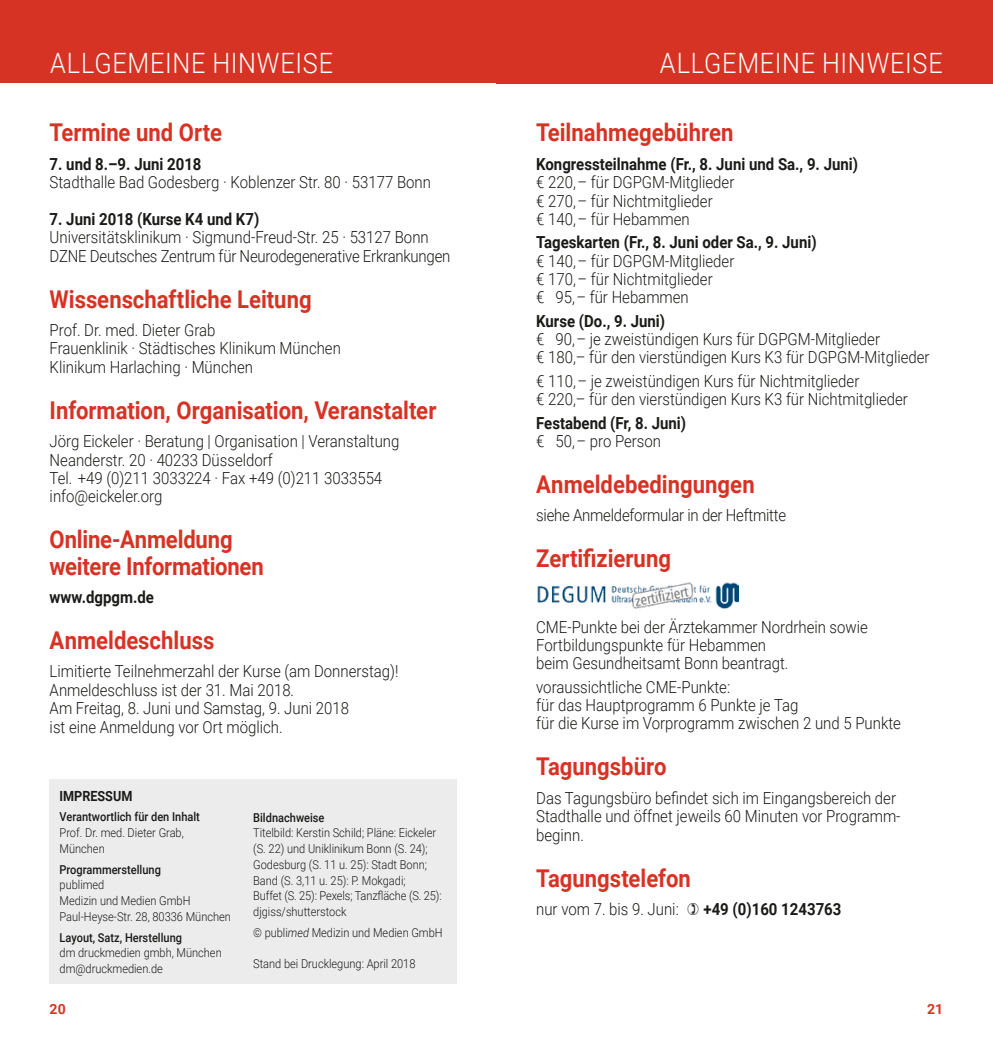
<style>
.page{position:relative;width:993px;height:1042px;background:#fff}
.page>*{position:absolute;margin:0;border:0;box-sizing:border-box;transform-origin:0 0}
.t1{font:300 28px "Roboto";letter-spacing:.03em;color:#fff;scale:.9 1}
.t2{font:700 24.5px/26.2px "Roboto";color:#d73324;scale:.9 1}
.t3{font:300 16.62px/18.4px "Roboto";color:#1a1a18;scale:.9 1}
.t4{font:700 16.62px "Roboto";color:#1a1a18;scale:.9 1}
.t5{font:700 14px "Roboto";color:#1a1a18;scale:.9 1}
.t6{font:700 14px "Roboto";color:#d73324}
.t7{font:300 12.25px/15.8px "Roboto";color:#1a1a18;scale:.9 1}
.t8{font:500 12.25px "Roboto";color:#1a1a18;scale:.9 1}
.s1{font-style:italic}
</style>
<div class="page">
<div style="left:0;top:0;width:496px;height:83px;background:#d73324"></div>
<div style="left:496px;top:0;width:496px;height:83px;background:#d73324"></div>
<img style="left:537px;top:582px;width:200px;height:26px">
<div style="left:50px;top:779px;width:406px;height:204px;background:#ececed"></div>
<h1 class="t1" style="left:50px;top:44px;width:316px">ALLGEMEINE HINWEISE</h1>
<h2 class="t2" style="left:50px;top:119px;width:193px">Termine und Orte</h2>
<p class="t4" style="left:50px;top:152px;width:170px">7. und 8.–9. Juni 2018</p>
<p class="t3" style="left:50px;top:172px;width:425px">Stadthalle Bad Godesberg · Koblenzer Str. 80 · 53177 Bonn</p>
<p class="t4" style="left:50px;top:207px;width:234px">7. Juni 2018 (Kurse K4 und K7)</p>
<p class="t3" style="left:50px;top:228px;width:446px">Universitätsklinikum · Sigmund-Freud-Str. 25 · 53127 Bonn<br>DZNE Deutsches Zentrum für Neurodegenerative Erkrankungen</p>
<h2 class="t2" style="left:50px;top:285px;width:292px">Wissenschaftliche Leitung</h2>
<p class="t3" style="left:50px;top:320px;width:325px">Prof. Dr. med. Dieter Grab<br>Frauenklinik · Städtisches Klinikum München<br>Klinikum Harlaching · München</p>
<h2 class="t2" style="left:50px;top:396px;width:431px">Information, Organisation, Veranstalter</h2>
<p class="t3" style="left:50px;top:431px;width:390px">Jörg Eickeler · Beratung | Organisation | Veranstaltung Neanderstr. 20 · 40233 Düsseldorf<br>Tel. +49 (0)211 3033224 · Fax +49 (0)211 3033554 info@eickeler.org</p>
<h2 class="t2" style="left:50px;top:526px;width:239px">Online-Anmeldung weitere Informationen</h2>
<p class="t4" style="left:50px;top:585px;width:117px">www.dgpgm.de</p>
<h2 class="t2" style="left:50px;top:626px;width:184px">Anmeldeschluss</h2>
<p class="t3" style="left:50px;top:662px;width:389px">Limitierte Teilnehmerzahl der Kurse (am Donnerstag)!<br>Anmeldeschluss ist der 31. Mai 2018.<br>Am Freitag, 8. Juni und Samstag, 9. Juni 2018<br>ist eine Anmeldung vor Ort möglich.</p>
<p class="t5" style="left:60px;top:786px;width:82px">IMPRESSUM</p>
<p class="t8" style="left:60px;top:808px;width:157px">Verantwortlich für den Inhalt</p>
<p class="t7" style="left:60px;top:824px;width:139px">Prof. Dr. med. Dieter Grab,<br>München</p>
<p class="t8" style="left:60px;top:861px;width:114px">Programmerstellung</p>
<p class="t7" style="left:60px;top:877px;width:192px">publimed<br>Medizin und Medien GmbH<br>Paul-Heyse-Str. 28, 80336 München</p>
<p class="t8" style="left:60px;top:929px;width:138px">Layout, Satz, Herstellung</p>
<p class="t7" style="left:60px;top:945px;width:182px">dm druckmedien gmbh, München dm@druckmedien.de</p>
<p class="t8" style="left:253px;top:808px;width:81px">Bildnachweise</p>
<p class="t7" style="left:253px;top:824px;width:211px">Titelbild: Kerstin Schild; Pläne: Eickeler (S. 22) und Uniklinikum Bonn (S. 24); Godesburg (S. 11 u. 25): Stadt Bonn; Band (S. 3,11 u. 25): P. Mokgadi;<br>Buffet (S. 25): Pexels; Tanzfläche (S. 25): djgiss/shutterstock</p>
<p class="t7" style="left:253px;top:924px;width:212px">© publi<span class="s1">med</span> Medizin und Medien GmbH</p>
<p class="t7" style="left:253px;top:955px;width:182px">Stand bei Drucklegung: April 2018</p>
<h1 class="t1" style="left:659px;top:44px;width:316px">ALLGEMEINE HINWEISE</h1>
<h2 class="t2" style="left:536px;top:119px;width:221px">Teilnahmegebühren</h2>
<p class="t4" style="left:536px;top:152px;width:359px">Kongressteilnahme (Fr., 8. Juni und Sa., 9. Juni)</p>
<p class="t3" style="left:536px;top:172px;width:222px">€ 220, – für DGPGM-Mitglieder € 270, – für Nichtmitglieder<br>€ 140, – für Hebammen</p>
<p class="t4" style="left:536px;top:231px;width:313px">Tageskarten (Fr., 8. Juni oder Sa., 9. Juni)</p>
<p class="t3" style="left:536px;top:251px;width:222px">€ 140, – für DGPGM-Mitglieder € 170, – für Nichtmitglieder<br>€ 95, – für Hebammen</p>
<p class="t4" style="left:536px;top:309px;width:145px">Kurse (Do., 9. Juni)</p>
<p class="t3" style="left:536px;top:329px;width:438px">€ 90, – je zweistündigen Kurs für DGPGM-Mitglieder<br>€ 180,– für den vierstündigen Kurs K3 für DGPGM-Mitglieder</p>
<p class="t3" style="left:536px;top:371px;width:414px">€ 110, – je zweistündigen Kurs für Nichtmitglieder<br>€ 220,– für den vierstündigen Kurs K3 für Nichtmitglieder</p>
<p class="t4" style="left:536px;top:411px;width:168px">Festabend (Fr, 8. Juni)</p>
<p class="t3" style="left:536px;top:431px;width:140px">€ 50, – pro Person</p>
<h2 class="t2" style="left:536px;top:470px;width:244px">Anmeldebedingungen</h2>
<p class="t3" style="left:536px;top:505px;width:279px">siehe Anmeldeformular in der Heftmitte</p>
<h2 class="t2" style="left:536px;top:545px;width:151px">Zertifizierung</h2>
<p class="t3" style="left:536px;top:617px;width:370px">CME-Punkte bei der Ärztekammer Nordrhein sowie<br>Fortbildungspunkte für Hebammen<br>beim Gesundheitsamt Bonn beantragt.</p>
<p class="t3" style="left:536px;top:677px;width:406px">voraussichtliche CME-Punkte:<br>für das Hauptprogramm 6 Punkte je Tag<br>für die Kurse im Vorprogramm zwischen 2 und 5 Punkte</p>
<h2 class="t2" style="left:536px;top:753px;width:146px">Tagungsbüro</h2>
<p class="t3" style="left:536px;top:788px;width:405px">Das Tagungsbüro befindet sich im Eingangsbereich der<br>Stadthalle und öffnet jeweils 60 Minuten vor Programm&shy;beginn.</p>
<h2 class="t2" style="left:536px;top:864px;width:173px">Tagungstelefon</h2>
<p class="t3" style="left:536px;top:899px;width:160px">nur vom 7. bis 9. Juni:</p>
<p class="t4" style="left:703px;top:897px;width:155px">+49 (0)160 1243763</p>
<p class="t6" style="left:50px;top:999px;width:18px">20</p>
<p class="t6" style="left:926px;top:999px;width:18px">21</p>
</div>
